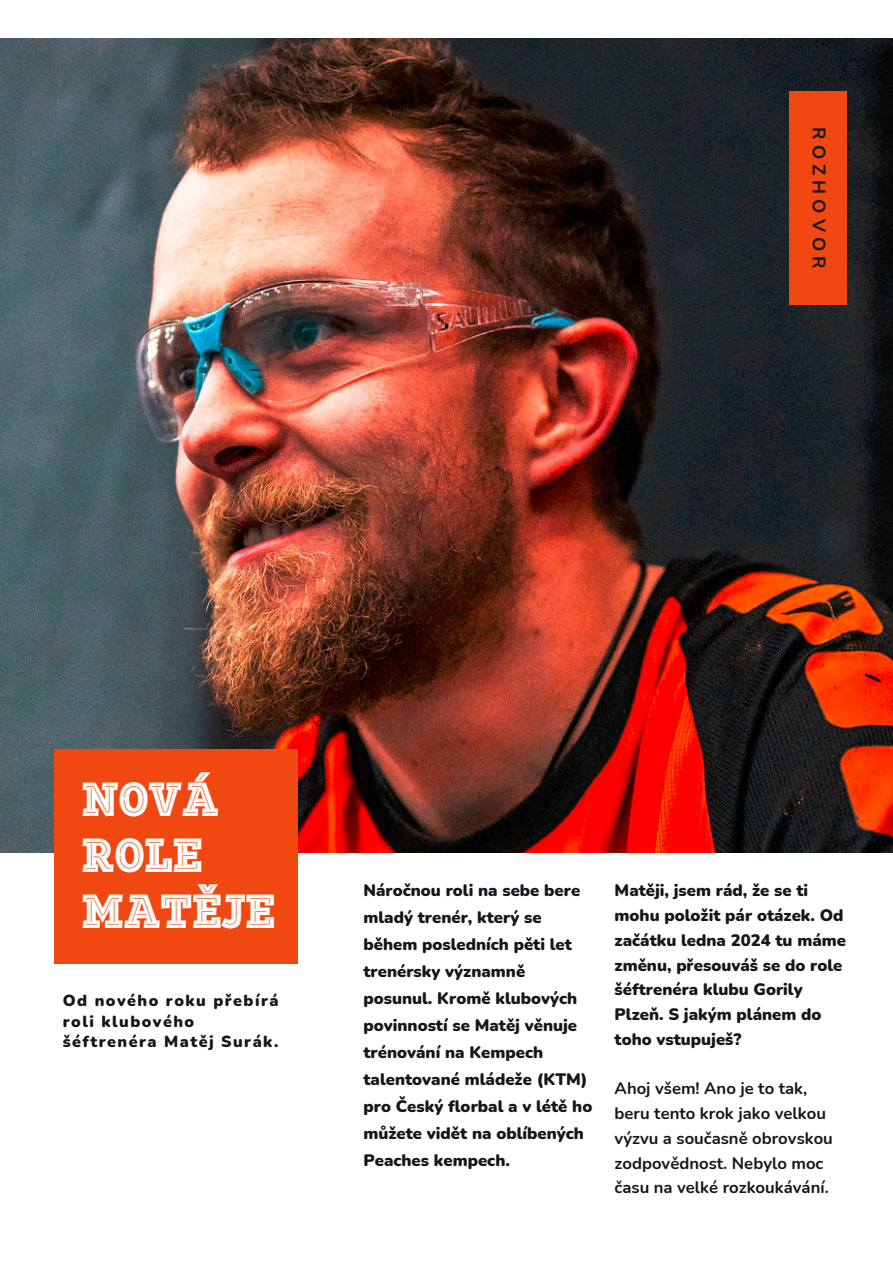
<style>
.page{position:relative;width:893px;height:1264px;background:#fff}
.page>*{position:absolute;margin:0;border:0;box-sizing:border-box;transform-origin:0 0}
.t1{font:47.1px/56.2px "Motel Slab Premium B";color:#fff}
.t2{font:700 18.15px "Nunito";letter-spacing:.28em;color:#14161a}
.t3{font:900 16.65px/27px "Nunito";color:#14161a}
.t4{font:700 16.65px/24.8px "Nunito";color:#14161a}
.t5{font:900 16.05px/20.7px "Nunito";letter-spacing:.09em;color:#14161a}
</style>
<div class="page">
<img style="left:0;top:39px;width:892px;height:813px">
<div style="left:54px;top:750px;width:244px;height:213px;background:#f14710"></div>
<div style="left:789px;top:91px;width:57px;height:214px;background:#f14710"></div>
<p class="t2" style="left:831px;top:127px;width:143px;rotate:90deg">ROZHOVOR</p>
<h1 class="t1" style="left:82px;top:771px;width:195px">NOVÁ<br>ROLE<br>MATĚJE</h1>
<p class="t5" style="left:63px;top:989px;width:217px">Od nového roku přebírá roli klubového šéftrenéra Matěj Surák.</p>
<p class="t3" style="left:363px;top:876px;width:230px">Náročnou roli na sebe bere mladý trenér, který se během posledních pěti let trenérsky významně posunul. Kromě klubových povinností se Matěj věnuje trénování na Kempech talentované mládeže (KTM) pro Český florbal a v létě ho můžete vidět na oblíbených<br>Peaches kempech.</p>
<p class="t3" style="left:614px;top:877px;width:233px;line-height:24.8px">Matěji, jsem rád, že se ti mohu položit pár otázek. Od začátku ledna 2024 tu máme změnu, přesouváš se do role šéftrenéra klubu Gorily<br>Plzeň. S jakým plánem do toho vstupuješ?</p>
<p class="t4" style="left:614px;top:1075px;width:220px">Ahoj všem! Ano je to tak, beru tento krok jako velkou výzvu a současně obrovskou zodpovědnost. Nebylo moc času na velké rozkoukávání.</p>
</div>
